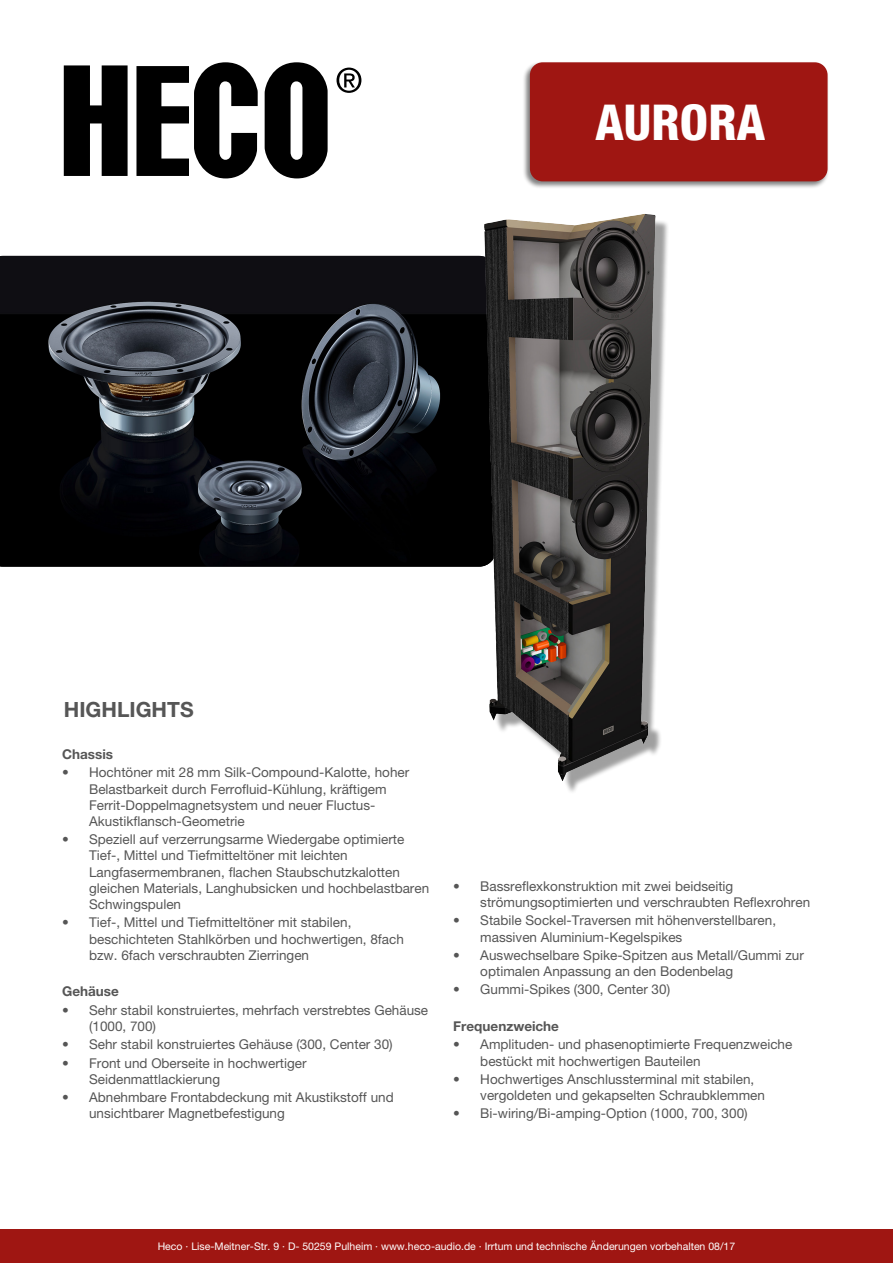
<style>
.page{position:relative;width:893px;height:1263px;background:#fff}
.page>*{position:absolute;margin:0;border:0;box-sizing:border-box;transform-origin:0 0}
.t1{font:800 condensed 49.5px "Helvetica Neue LT Pro";color:#fff}
.t2{font:700 21px "Helvetica Neue LT Pro";color:#565656}
.t3{font:13.5px/16.2px "Helvetica Neue LT Pro";color:#565656}
.t4{font:700 13.5px "Helvetica Neue LT Pro";color:#565656}
.t5{font:10.5px "Helvetica Neue LT Pro";color:#fff}
</style>
<div class="page">
<svg style="left:64px;top:65px;width:64px;height:111px;background:#292929"></svg>
<svg style="left:136px;top:62px;width:122px;height:116px"></svg>
<svg style="left:336px;top:68px;width:25px;height:25px"></svg>
<svg style="left:265px;top:62px;width:63px;height:116px"></svg>
<div style="left:523px;top:61px;width:306px;height:128px;background:#000;opacity:.5"></div>
<div style="left:530px;top:62px;width:298px;height:119px;background:#9f1612;border-radius:13px"></div>
<div style="left:0;top:1229px;width:893px;height:34px;background:#9f1612"></div>
<img style="left:0;top:256px;width:484px;height:311px">
<div style="left:489px;top:219px;width:180px;height:576px;background:#000;opacity:.38"></div>
<img style="left:484px;top:214px;width:161px;height:539px">
<h1 class="t1" style="left:596px;top:92px;width:171px">AURORA</h1>
<p class="t2" style="left:64px;top:696px;width:131px">HIGHLIGHTS</p>
<p class="t4" style="left:62px;top:746px;width:52px">Chassis</p>
<p class="t3" style="left:89px;top:764px;width:322px;text-indent:-27px">• Hochtöner mit 28 mm Silk-Compound-Kalotte, hoher Belastbarkeit durch Ferrofluid-Kühlung, kräftigem Ferrit-Doppelmagnetsystem und neuer Fluctus-Akustikflansch-Geometrie</p>
<p class="t3" style="left:89px;top:831px;width:342px;text-indent:-27px">• Speziell auf verzerrungsarme Wiedergabe optimierte Tief-, Mittel und Tiefmitteltöner mit leichten Langfasermembranen, flachen Staubschutzkalotten gleichen Materials, Langhubsicken und hochbelastbaren Schwingspulen</p>
<p class="t3" style="left:89px;top:914px;width:316px;text-indent:-27px">• Tief-, Mittel und Tiefmitteltöner mit stabilen, beschichteten Stahlkörben und hochwertigen, 8fach bzw. 6fach verschraubten Zierringen</p>
<p class="t4" style="left:62px;top:983px;width:58px">Gehäuse</p>
<p class="t3" style="left:89px;top:1002px;width:341px;text-indent:-27px">• Sehr stabil konstruiertes, mehrfach verstrebtes Gehäuse (1000, 700)</p>
<p class="t3" style="left:62px;top:1036px;width:332px">• Sehr stabil konstruiertes Gehäuse (300, Center 30)</p>
<p class="t3" style="left:89px;top:1054px;width:219px;text-indent:-27px">• Front und Oberseite in hochwertiger<br>Seidenmattlackierung</p>
<p class="t3" style="left:89px;top:1089px;width:306px;text-indent:-27px">• Abnehmbare Frontabdeckung mit Akustikstoff und unsichtbarer Magnetbefestigung</p>
<p class="t3" style="left:480px;top:878px;width:331px;text-indent:-27px">• Bassreflexkonstruktion mit zwei beidseitig strömungsoptimierten und verschraubten Reflexrohren</p>
<p class="t3" style="left:480px;top:912px;width:297px;text-indent:-27px">• Stabile Sockel-Traversen mit höhenverstellbaren, massiven Aluminium-Kegelspikes</p>
<p class="t3" style="left:480px;top:947px;width:325px;text-indent:-27px">• Auswechselbare Spike-Spitzen aus Metall/Gummi zur optimalen Anpassung an den Bodenbelag</p>
<p class="t3" style="left:453px;top:981px;width:218px">• Gummi-Spikes (300, Center 30)</p>
<p class="t4" style="left:453px;top:1018px;width:107px">Frequenzweiche</p>
<p class="t3" style="left:480px;top:1036px;width:314px;text-indent:-27px">• Amplituden- und phasenoptimierte Frequenzweiche bestückt mit hochwertigen Bauteilen</p>
<p class="t3" style="left:480px;top:1071px;width:286px;text-indent:-27px">• Hochwertiges Anschlussterminal mit stabilen, vergoldeten und gekapselten Schraubklemmen</p>
<p class="t3" style="left:453px;top:1105px;width:296px">• Bi-wiring/Bi-amping-Option (1000, 700, 300)</p>
<p class="t5" style="left:158px;top:1240px;width:579px">Heco · Lise-Meitner-Str. 9 · D- 50259 Pulheim · www.heco-audio.de · Irrtum und technische Änderungen vorbehalten 08/17</p>
</div>
